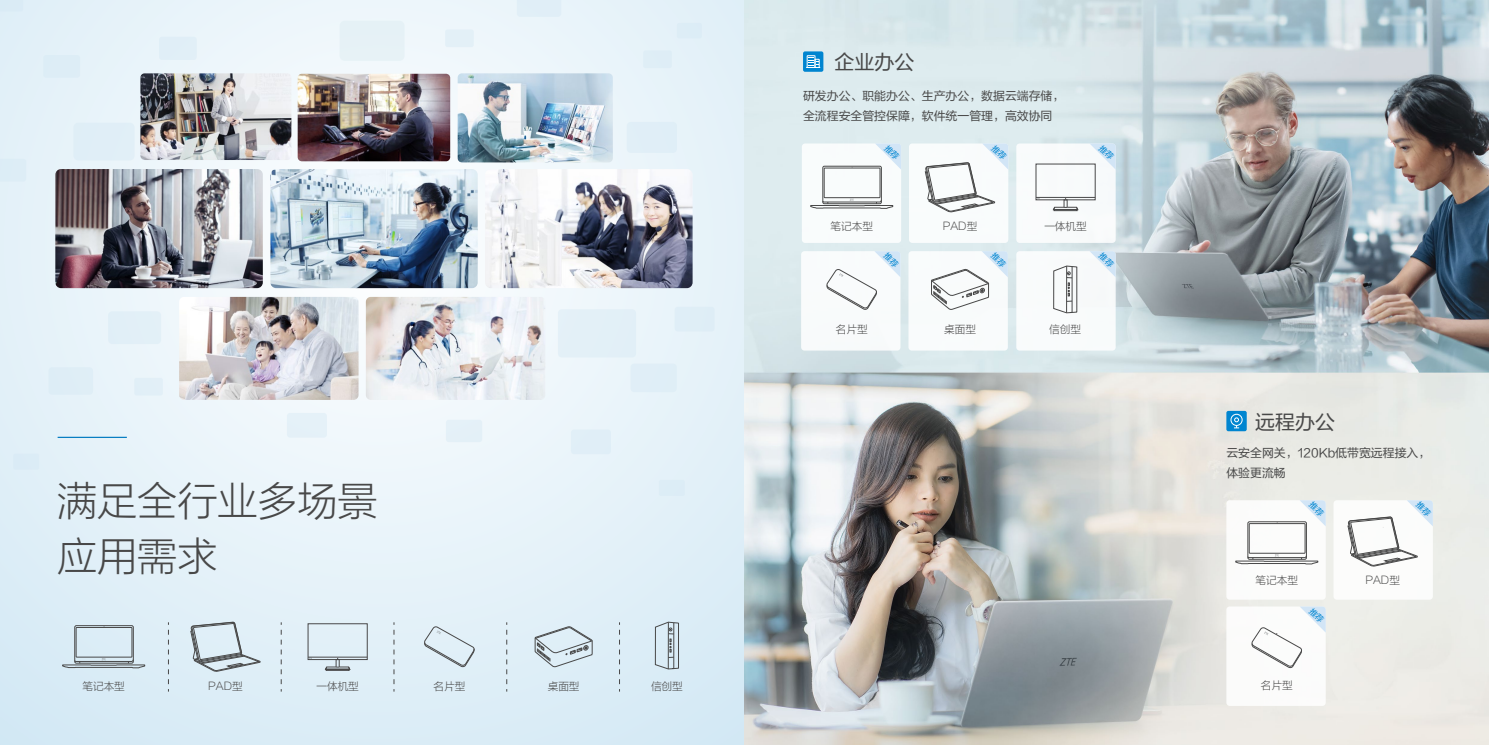
<style>
.page{position:relative;width:1489px;height:745px;background:#fff}
.page>*{position:absolute;margin:0;border:0;box-sizing:border-box;transform-origin:0 0}
.t1{font:40px/55px "FZLTXHJW GB1 0";color:#484848}
.t2{font:20px "FZLTHJW GB1 0";color:#484848}
.t3{font:11.88px/20px "FZLTHJW GB1 0";color:#484848}
.t4{font:10.62px "FZLTXHJW GB1 0";color:#484848}
</style>
<div class="page">
<div style="left:0;top:0;width:744px;height:744px;background:linear-gradient(to bottom,#ecf5fa,#dfeef7)"></div>
<img style="left:744px;top:0;width:744px;height:744px">
<svg style="left:423px;top:625px;width:52px;height:42px;background:#d3e1e8"></svg>
<div style="left:76px;top:627px;width:56px;height:30px;border:1px solid #484848"></div>
<div style="left:74px;top:625px;width:60px;height:38px;border:1px solid #484848;border-radius:2px"></div>
<svg style="left:62px;top:657px;width:83px;height:11px"></svg>
<svg style="left:168px;top:622px;width:1px;height:69px"></svg>
<svg style="left:281px;top:622px;width:1px;height:69px"></svg>
<svg style="left:394px;top:622px;width:1px;height:69px"></svg>
<svg style="left:506px;top:622px;width:1px;height:69px"></svg>
<svg style="left:619px;top:622px;width:1px;height:69px"></svg>
<div style="left:803px;top:51px;width:20px;height:21px;background:#0085d0;border-radius:2px"></div>
<svg style="left:1226px;top:410px;width:20px;height:21px"></svg>
<div style="left:1230px;top:413px;width:12px;height:12px;border:1px solid #fff;border-radius:50%"></div>
<svg style="left:1233px;top:417px;width:5px;height:11px"></svg>
<svg style="left:806px;top:55px;width:14px;height:13px"></svg>
<div style="left:801px;top:143px;width:100px;height:100px;background:#fff;border-radius:3px"></div>
<div style="left:908px;top:143px;width:100px;height:100px;background:#fff;border-radius:3px"></div>
<div style="left:1016px;top:143px;width:99px;height:100px;background:#f8fbfb;border-radius:3px"></div>
<div style="left:801px;top:251px;width:99px;height:99px;background:#f8fbfb;border-radius:3px"></div>
<div style="left:908px;top:251px;width:99px;height:99px;background:#fff;border-radius:3px"></div>
<hr style="left:58px;top:436px;width:69px;height:1px;background:#097ec2">
<svg style="left:654px;top:621px;width:25px;height:48px"></svg>
<div style="left:1016px;top:251px;width:99px;height:99px;background:#fff;border-radius:3px"></div>
<img style="left:55px;top:169px;width:208px;height:119px">
<img style="left:485px;top:169px;width:207px;height:119px">
<div style="left:558px;top:309px;width:78px;height:48px;background:#e3f0f7;border-radius:4px"></div>
<div style="left:73px;top:123px;width:62px;height:37px;background:#e0eef7;border-radius:5px"></div>
<div style="left:339px;top:21px;width:65px;height:40px;background:#e6f1f6;border-radius:5px"></div>
<div style="left:159px;top:37px;width:38px;height:23px;background:#e0eef7;border-radius:3px"></div>
<svg style="left:0;top:0;width:23px;height:11px"></svg>
<div style="left:43px;top:55px;width:37px;height:23px;background:#ddedf6;border-radius:3px"></div>
<svg style="left:0;top:159px;width:26px;height:22px"></svg>
<div style="left:108px;top:311px;width:53px;height:33px;background:#e2eff7;border-radius:4px"></div>
<div style="left:48px;top:367px;width:45px;height:27px;background:#deedf6;border-radius:4px"></div>
<svg style="left:517px;top:0;width:44px;height:17px"></svg>
<div style="left:626px;top:122px;width:51px;height:31px;background:#e0eef7;border-radius:4px"></div>
<div style="left:630px;top:363px;width:46px;height:29px;background:#e0eef7;border-radius:4px"></div>
<div style="left:674px;top:306px;width:40px;height:25px;background:#dfeef6;border-radius:3px"></div>
<div style="left:571px;top:429px;width:40px;height:25px;background:#e0eef7;border-radius:3px"></div>
<div style="left:287px;top:412px;width:40px;height:25px;background:#e5f1f8;border-radius:3px"></div>
<div style="left:659px;top:479px;width:25px;height:16px;background:#dcedf6;border-radius:2px"></div>
<div style="left:13px;top:453px;width:26px;height:16px;background:#dbebf6;border-radius:2px"></div>
<div style="left:446px;top:419px;width:36px;height:23px;background:#e4f0f7;border-radius:3px"></div>
<div style="left:677px;top:23px;width:24px;height:15px;background:#dcedf6;border-radius:2px"></div>
<div style="left:643px;top:50px;width:29px;height:18px;background:#deedf6;border-radius:2px"></div>
<div style="left:134px;top:377px;width:29px;height:18px;background:#e1eff7;border-radius:2px"></div>
<div style="left:445px;top:29px;width:29px;height:18px;background:#e3f0f7;border-radius:2px"></div>
<img style="left:270px;top:169px;width:207px;height:119px">
<img style="left:366px;top:297px;width:179px;height:102px">
<img style="left:179px;top:297px;width:179px;height:102px">
<img style="left:140px;top:73px;width:151px;height:87px">
<img style="left:298px;top:74px;width:152px;height:87px">
<img style="left:457px;top:73px;width:156px;height:89px">
<svg style="left:534px;top:626px;width:59px;height:40px;background:#c5d3da"></svg>
<svg style="left:190px;top:621px;width:71px;height:50px;background:#c4d0d7"></svg>
<div style="left:824px;top:168px;width:56px;height:30px;border:1px solid #484848"></div>
<div style="left:822px;top:166px;width:59px;height:38px;border:1px solid #484848;border-radius:2px"></div>
<svg style="left:810px;top:199px;width:83px;height:10px"></svg>
<div style="left:1226px;top:500px;width:99px;height:99px;background:#fff;border-radius:3px"></div>
<div style="left:1333px;top:500px;width:99px;height:99px;background:#fff;border-radius:3px"></div>
<div style="left:1248px;top:523px;width:57px;height:30px;border:1px solid #484848"></div>
<div style="left:1247px;top:521px;width:59px;height:38px;border:1px solid #484848;border-radius:2px"></div>
<svg style="left:1235px;top:554px;width:83px;height:10px"></svg>
<div style="left:1226px;top:606px;width:99px;height:99px;background:#fff;border-radius:3px"></div>
<svg style="left:1053px;top:265px;width:24px;height:48px"></svg>
<div style="left:308px;top:623px;width:59px;height:36px;border:1px solid #484849"></div>
<hr style="left:308px;top:656px;width:59px;height:1px;background:#484849">
<div style="left:326px;top:668px;width:23px;height:2px;border:1px solid #484849"></div>
<svg style="left:324px;top:657px;width:27px;height:12px"></svg>
<hr style="left:1035px;top:197px;width:60px;height:1px;background:#484849">
<div style="left:1053px;top:209px;width:24px;height:2px;border:1px solid #484849"></div>
<svg style="left:1052px;top:198px;width:26px;height:12px"></svg>
<svg style="left:875px;top:143px;width:26px;height:26px"></svg>
<svg style="left:924px;top:143px;width:84px;height:70px"></svg>
<svg style="left:1089px;top:143px;width:26px;height:26px"></svg>
<svg style="left:826px;top:251px;width:74px;height:59px"></svg>
<svg style="left:930px;top:251px;width:77px;height:59px"></svg>
<svg style="left:1089px;top:251px;width:26px;height:26px"></svg>
<svg style="left:1299px;top:500px;width:26px;height:26px"></svg>
<svg style="left:1347px;top:500px;width:85px;height:66px"></svg>
<svg style="left:1250px;top:606px;width:75px;height:62px"></svg>
<h1 class="t1" style="left:57px;top:473px;width:322px">满足全行业多场景应用需求</h1>
<p class="t4" style="left:82px;top:679px;width:44px">笔记本型</p>
<p class="t4" style="left:316px;top:679px;width:44px">一体机型</p>
<p class="t4" style="left:433px;top:679px;width:33px">名片型</p>
<p class="t4" style="left:208px;top:679px;width:36px">PAD型</p>
<p class="t4" style="left:547px;top:679px;width:33px">桌面型</p>
<p class="t4" style="left:651px;top:679px;width:33px">信创型</p>
<h2 class="t2" style="left:834px;top:51px;width:81px">企业办公</h2>
<p class="t3" style="left:803px;top:86px;width:263px">研发办公、职能办公、生产办公，数据云端存储，全流程安全管控保障，软件统一管理，高效协同</p>
<p class="t4" style="left:830px;top:220px;width:44px">笔记本型</p>
<p class="t4" style="left:942px;top:220px;width:36px">PAD型</p>
<p class="t4" style="left:1044px;top:220px;width:44px">一体机型</p>
<p class="t4" style="left:835px;top:323px;width:33px">名片型</p>
<p class="t4" style="left:944px;top:323px;width:33px">桌面型</p>
<p class="t4" style="left:1049px;top:323px;width:33px">信创型</p>
<h2 class="t2" style="left:1255px;top:410px;width:81px">远程办公</h2>
<p class="t3" style="left:1226px;top:443px;width:205px">云安全网关，120Kb低带宽远程接入，体验更流畅</p>
<p class="t4" style="left:1255px;top:574px;width:44px">笔记本型</p>
<p class="t4" style="left:1260px;top:679px;width:33px">名片型</p>
<p class="t4" style="left:1365px;top:574px;width:36px">PAD型</p>
</div>
